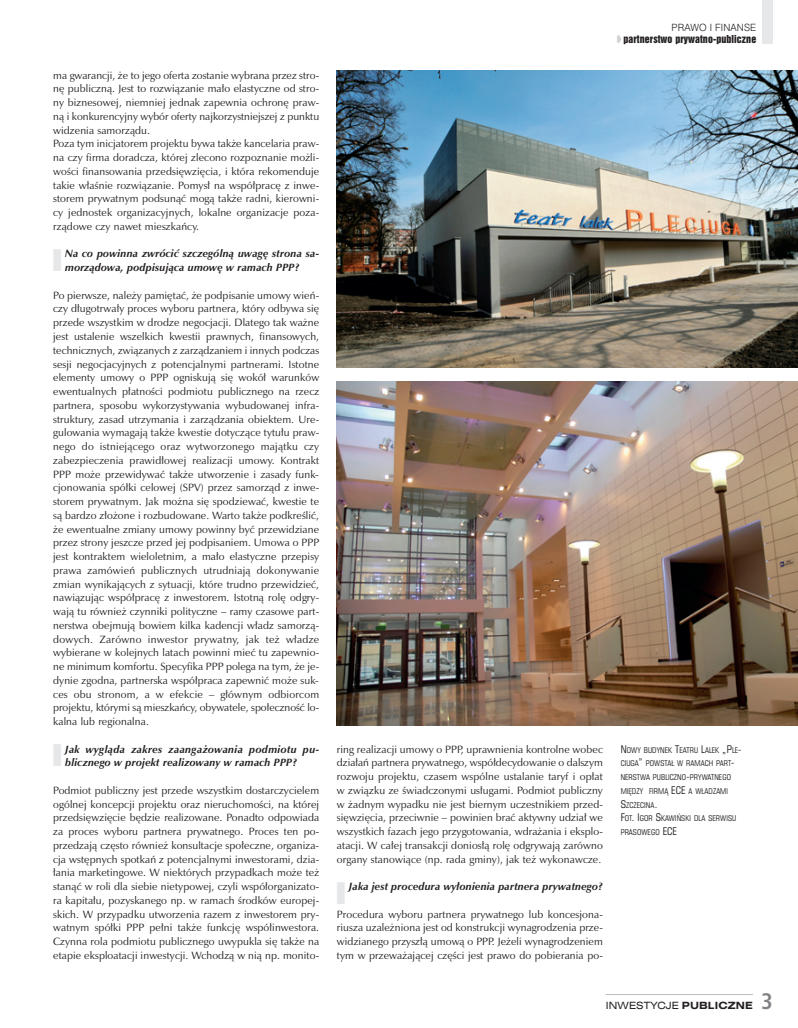
<style>
.page{position:relative;width:798px;height:1028px;background:#fff}
.page>*{position:absolute;margin:0;border:0;box-sizing:border-box;transform-origin:0 0}
.t1{font:700 22.5px "Humnst 777 Cn EU";color:#808285}
.t2{font:10.62px/13.8px "Zapf Humnst EU";letter-spacing:.01em;color:#231f20;text-align:justify}
.t3{font:italic 700 10.62px/13.8px "Zapf Humnst EU";letter-spacing:.01em;color:#231f20}
.t4{font:10px "Swis 921 EU";letter-spacing:.01em;color:#231f20}
.t5{font:10px "Swis 721 Ex EU";letter-spacing:.015em;color:#231f20}
.t6{font:10px "Swis 721 Lt EU";letter-spacing:.01em;color:#231f20}
.t7{font:8px/13.8px "Square 721 Cn EU";letter-spacing:.015em;color:#231f20}
.s1{color:#e6e7e9}
.s2{color:#d1d2d4}
.s3{font-size:10.62px}
.s4{font-weight:700}
</style>
<div class="page">
<hr style="left:605px;top:994px;width:147px;height:1px;background:#bcbdc0">
<div style="left:762px;top:0;width:10px;height:44px;background:#e6e7e9"></div>
<img style="left:337px;top:71px;width:460px;height:296px">
<img style="left:337px;top:381px;width:460px;height:344px">
<p class="t2" style="left:53px;top:69px;width:267px;text-align:left">ma gwarancji, że to jego oferta zostanie wybrana przez stro&shy;nę publiczną. Jest to rozwiązanie mało elastyczne od stro&shy;ny biznesowej, niemniej jednak zapewnia ochronę praw&shy;ną i konkurencyjny wybór oferty najkorzystniejszej z punktu widzenia samorządu.<br>Poza tym inicjatorem projektu bywa także kancelaria praw&shy;na czy firma doradcza, której zlecono rozpoznanie możli&shy;wości finansowania przedsięwzięcia, i która rekomenduje takie właśnie rozwiązanie. Pomysł na współpracę z inwe&shy;storem prywatnym podsunąć mogą także radni, kierowni&shy;cy jednostek organizacyjnych, lokalne organizacje poza&shy;rządowe czy nawet mieszkańcy.</p>
<p class="t3" style="left:65px;top:248px;width:255px;text-indent:-12px"><span class="s1">■</span> Na co powinna zwrócić szczególną uwagę strona sa&shy;morządowa, podpisująca umowę w ramach PPP?</p>
<p class="t2" style="left:53px;top:289px;width:267px">Po pierwsze, należy pamiętać, że podpisanie umowy wień&shy;czy długotrwały proces wyboru partnera, który odbywa się przede wszystkim w drodze negocjacji. Dlatego tak ważne jest ustalenie wszelkich kwestii prawnych, finansowych, technicznych, związanych z zarządzaniem i innych podczas sesji negocjacyjnych z potencjalnymi partnerami. Istotne elementy umowy o PPP ogniskują się wokół warunków ewentualnych płatności podmiotu publicznego na rzecz partnera, sposobu wykorzystywania wybudowanej infra&shy;struktury, zasad utrzymania i zarządzania obiektem. Ure&shy;gulowania wymagają także kwestie dotyczące tytułu praw&shy;nego do istniejącego oraz wytworzonego majątku czy zabezpieczenia prawidłowej realizacji umowy. Kontrakt PPP może przewidywać także utworzenie i zasady funk&shy;cjonowania spółki celowej (SPV) przez samorząd z inwe&shy;storem prywatnym. Jak można się spodziewać, kwestie te są bardzo złożone i rozbudowane. Warto także podkreślić, że ewentualne zmiany umowy powinny być przewidziane przez strony jeszcze przed jej podpisaniem. Umowa o PPP jest kontraktem wieloletnim, a mało elastyczne przepisy prawa zamówień publicznych utrudniają dokonywanie zmian wynikających z sytuacji, które trudno przewidzieć, nawiązując współpracę z inwestorem. Istotną rolę odgry&shy;wają tu również czynniki polityczne – ramy czasowe part&shy;nerstwa obejmują bowiem kilka kadencji władz samorzą&shy;dowych. Zarówno inwestor prywatny, jak też władze wybierane w kolejnych latach powinni mieć tu zapewnio&shy;ne minimum komfortu. Specyfika PPP polega na tym, że je&shy;dynie zgodna, partnerska współpraca zapewnić może suk&shy;ces obu stronom, a w efekcie – głównym odbiorcom projektu, którymi są mieszkańcy, obywatele, społeczność lo&shy;kalna lub regionalna.</p>
<p class="t3" style="left:65px;top:743px;width:255px;text-indent:-12px"><span class="s1">■</span> Jak wygląda zakres zaangażowania podmiotu pu&shy;blicznego w projekt realizowany w ramach PPP?</p>
<p class="t2" style="left:53px;top:784px;width:267px">Podmiot publiczny jest przede wszystkim dostarczycielem ogólnej koncepcji projektu oraz nieruchomości, na której przedsięwzięcie będzie realizowane. Ponadto odpowiada za proces wyboru partnera prywatnego. Proces ten po&shy;przedzają często również konsultacje społeczne, organiza&shy;cja wstępnych spotkań z potencjalnymi inwestorami, dzia&shy;łania marketingowe. W niektórych przypadkach może też stanąć w roli dla siebie nietypowej, czyli współorganizato&shy;ra kapitału, pozyskanego np. w ramach środków europej&shy;skich. W przypadku utworzenia razem z inwestorem pry&shy;watnym spółki PPP pełni także funkcję współinwestora.<br>Czynna rola podmiotu publicznego uwypukla się także na etapie eksploatacji inwestycji. Wchodzą w nią np. monito-</p>
<p class="t6" style="left:671px;top:24px;width:86px">PRAWO I FINANSE</p>
<p class="t4" style="left:616px;top:33px;width:141px"><span class="s2">➧</span> partnerstwo prywatno-publiczne</p>
<p class="t2" style="left:337px;top:743px;width:267px">ring realizacji umowy o PPP, uprawnienia kontrolne wobec działań partnera prywatnego, współdecydowanie o dalszym rozwoju projektu, czasem wspólne ustalanie taryf i opłat w związku ze świadczonymi usługami. Podmiot publiczny w żadnym wypadku nie jest biernym uczestnikiem przed&shy;sięwzięcia, przeciwnie – powinien brać aktywny udział we wszystkich fazach jego przygotowania, wdrażania i eksplo&shy;atacji. W całej transakcji doniosłą rolę odgrywają zarówno organy stanowiące (np. rada gminy), jak też wykonawcze.</p>
<p class="t3" style="left:337px;top:880px;width:267px"><span class="s1">■</span> Jaka jest procedura wyłonienia partnera prywatnego?</p>
<p class="t2" style="left:337px;top:908px;width:267px">Procedura wyboru partnera prywatnego lub koncesjona&shy;riusza uzależniona jest od konstrukcji wynagrodzenia prze&shy;widzianego przyszłą umową o PPP. Jeżeli wynagrodzeniem tym w przeważającej części jest prawo do pobierania po-</p>
<p class="t7" style="left:620px;top:744px;width:122px"><span class="s3">N</span>OWY BUDYNEK <span class="s3">T</span>EATRU <span class="s3">L</span>ALEK <span class="s3">„P</span>LE<span class="s3">-<br></span>CIUGA<span class="s3">”</span> POWSTAŁ W RAMACH PART<span class="s3">-<br></span>NERSTWA PUBLICZNO<span class="s3">-</span>PRYWATNEGO<br>MIĘDZY FIRMĄ <span class="s3">ECE</span> A WŁADZAMI<br><span class="s3">S</span>ZCZECINA<span class="s3">.<br>F</span>OT<span class="s3">. I</span>GOR <span class="s3">S</span>KAWIŃSKI DLA SERWISU<br>PRASOWEGO <span class="s3">ECE</span></p>
<p class="t5" style="left:605px;top:999px;width:148px">INWESTYCJE <span class="s4">PUBLICZNE</span></p>
<h1 class="t1" style="left:761px;top:987px;width:13px">3</h1>
</div>
